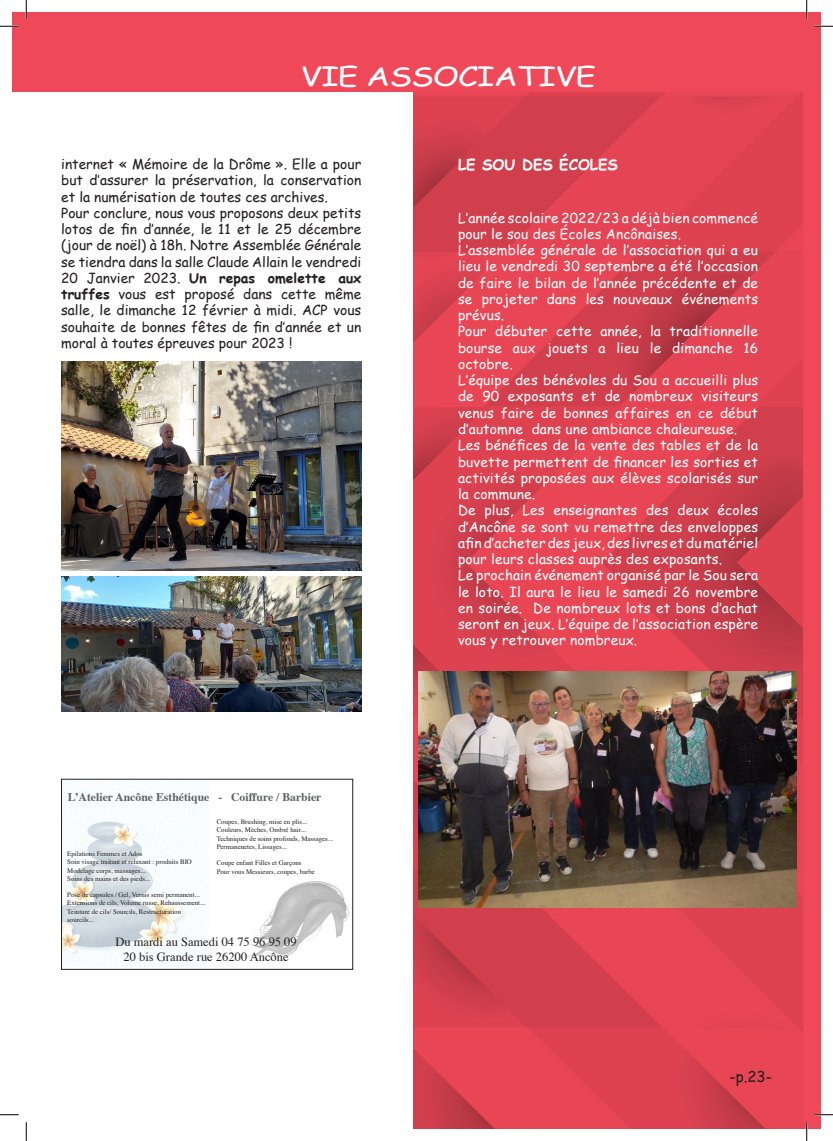
<style>
.page{position:relative;width:833px;height:1141px;background:#fff}
.page>*{position:absolute;margin:0;border:0;box-sizing:border-box;transform-origin:0 0}
.t1{font:26.25px "Comic Sans MS";letter-spacing:-.03em;color:#fff;scale:1.25 1}
.t2{font:700 15px "Comic Sans MS";color:#fff}
.t3{font:15px "Comic Sans MS";color:#231f20}
.t4{font:13.75px/16.2px "Comic Sans MS";letter-spacing:.01em;color:#fff}
.t5{font:13.75px/16.2px "Comic Sans MS";color:#231f20}
.t6{font:12.5px/15px "Times";color:#231f20;text-align:center}
.t7{font:700 11.75px "Times";color:#5e6262}
.t8{font:6.88px/8.2px "Times";color:#231f20}
.s1{font-weight:700}
</style>
<div class="page">
<div style="left:12px;top:12px;width:14px;height:80px;background:#ef4858"></div>
<div style="left:413px;top:92px;width:407px;height:1036px;background:#ef4858"></div>
<img style="left:63px;top:821px;width:123px;height:133px">
<img style="left:242px;top:881px;width:111px;height:89px">
<div style="left:61px;top:778px;width:292px;height:191px;border:1px solid #231f20"></div>
<div style="left:26px;top:12px;width:794px;height:80px;background:#ef4858"></div>
<img style="left:61px;top:362px;width:300px;height:208px">
<img style="left:61px;top:576px;width:300px;height:135px">
<svg style="left:0;top:25px;width:19px;height:2px"></svg>
<svg style="left:814px;top:25px;width:18px;height:2px"></svg>
<svg style="left:0;top:1114px;width:19px;height:1px"></svg>
<svg style="left:814px;top:1113px;width:18px;height:2px"></svg>
<svg style="left:25px;top:0;width:2px;height:19px"></svg>
<svg style="left:25px;top:1122px;width:2px;height:18px"></svg>
<svg style="left:413px;top:0;width:394px;height:1140px"></svg>
<h1 class="t1" style="left:300px;top:57px;width:238px">VIE ASSOCIATIVE</h1>
<p class="t5" style="left:61px;top:155px;width:301px">internet « Mémoire de la Drôme ». Elle a pour but d’assurer la préservation, la conservation et la numérisation de toutes ces archives.<br>Pour conclure, nous vous proposons deux petits lotos de fin d’année, le 11 et le 25 décembre (jour de noël) à 18h. Notre Assemblée Générale se tiendra dans la salle Claude Allain le vendredi 20 Janvier 2023. <span class="s1">Un repas omelette aux truffes</span> vous est proposé dans cette même salle, le dimanche 12 février à midi. ACP vous souhaite de bonnes fêtes de fin d’année et un moral à toutes épreuves pour 2023 !</p>
<p class="t7" style="left:68px;top:785px;width:255px">L’Atelier Ancône Esthétique - Coiffure / Barbier</p>
<p class="t8" style="left:217px;top:817px;width:118px">Coupes, Brushing, mise en plis...<br>Couleurs, Mèches, Ombré hair...<br>Techniques de soins profonds, Massages...<br>Permanenetes, Lissages...</p>
<p class="t8" style="left:217px;top:858px;width:100px">Coupe enfant Filles et Garçons<br>Pour vous Messieurs, coupes, barbe</p>
<p class="t8" style="left:67px;top:849px;width:126px">Epilations Femmes et Ados<br>Soin visage traitant et relaxant : produits BIO Modelage corps, massages...<br>Soins des mains et des pieds...</p>
<p class="t8" style="left:67px;top:890px;width:139px">Pose de capsules / Gel, Vernis semi permanent...<br>Extensions de cils, Volume russe, Rehaussement...<br>Teinture de cils/ Sourcils, Restructuration sourcils...</p>
<p class="t6" style="left:115px;top:933px;width:183px">Du mardi au Samedi 04 75 96 95 09<br>20 bis Grande rue 26200 Ancône</p>
<p class="t2" style="left:457px;top:153px;width:161px">LE SOU DES ÉCOLES</p>
<p class="t4" style="left:457px;top:209px;width:301px">L’année scolaire 2022/23 a déjà bien commencé pour le sou des Écoles Ancônaises.<br>L’assemblée générale de l’association qui a eu lieu le vendredi 30 septembre a été l’occasion de faire le bilan de l’année précédente et de se projeter dans les nouveaux événements prévus.<br>Pour débuter cette année, la traditionnelle bourse aux jouets a lieu le dimanche 16 octobre.<br>L’équipe des bénévoles du Sou a accueilli plus de 90 exposants et de nombreux visiteurs venus faire de bonnes affaires en ce début d’automne dans une ambiance chaleureuse.<br>Les bénéfices de la vente des tables et de la buvette permettent de financer les sorties et activités proposées aux élèves scolarisés sur la commune.<br>De plus, Les enseignantes des deux écoles d’Ancône se sont vu remettre des enveloppes afin d’acheter des jeux, des livres et du matériel pour leurs classes auprès des exposants.<br>Le prochain événement organisé par le Sou sera le loto. Il aura le lieu le samedi 26 novembre en soirée. De nombreux lots et bons d’achat seront en jeux. L’équipe de l’association espère vous y retrouver nombreux.</p>
<p class="t3" style="left:729px;top:1065px;width:44px">-p.23-</p>
</div>
